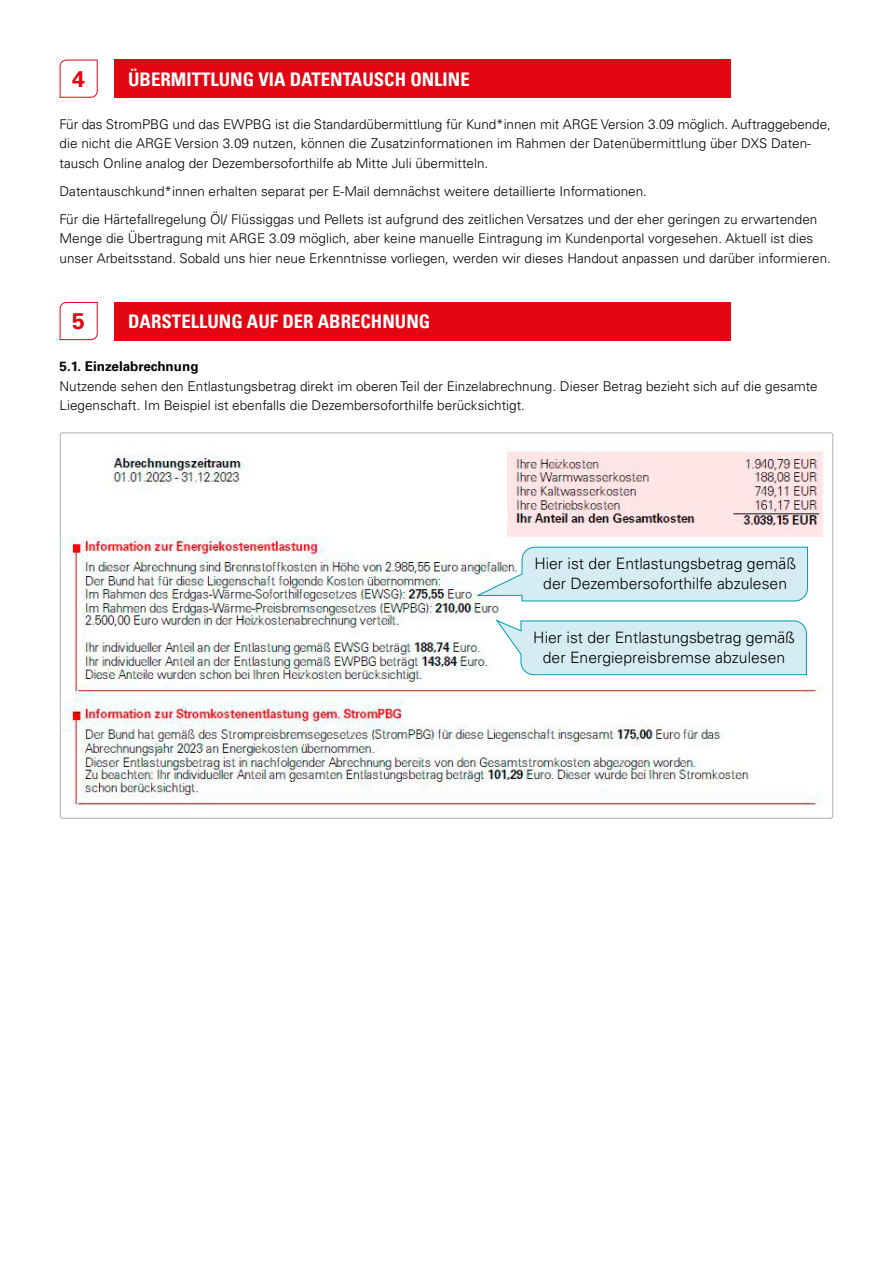
<style>
.page{position:relative;width:893px;height:1263px;background:#fff}
.page>*{position:absolute;margin:0;border:0;box-sizing:border-box;transform-origin:0 0}
.t1{font:700 22.95px "Univers LT Pro 65";color:#e30613}
.t2{font:700 condensed 18.75px "Univers LT Pro";color:#fff}
.t3{font:300 15.75px/19.5px "Univers LT Pro 45";color:#000;text-align:center}
.t4{font:300 13.5px/19.5px "Univers LT Pro 45";color:#000}
.t5{font:700 13.5px "Univers LT Pro 65";color:#000}
</style>
<div class="page">
<div style="left:114px;top:60px;width:616px;height:38px;background:#e30613"></div>
<svg style="left:59px;top:59px;width:39px;height:39px"></svg>
<img style="left:62px;top:447px;width:761px;height:359px">
<div style="left:114px;top:302px;width:616px;height:38px;background:#e30613"></div>
<svg style="left:59px;top:302px;width:39px;height:38px"></svg>
<svg style="left:474px;top:546px;width:334px;height:56px;background:#d1eaf0"></svg>
<svg style="left:495px;top:619px;width:312px;height:56px;background:#d1ebf1"></svg>
<h1 class="t1" style="left:72px;top:63px;width:14px">4</h1>
<h2 class="t2" style="left:128px;top:67px;width:343px">ÜBERMITTLUNG VIA DATENTAUSCH ONLINE</h2>
<p class="t4" style="left:60px;top:114px;width:773px">Für das StromPBG und das EWPBG ist die Standardübermittlung für Kund*innen mit ARGE Version 3.09 möglich. Auftraggebende, die nicht die ARGE Version 3.09 nutzen, können die Zusatzinformationen im Rahmen der Datenübermittlung über DXS Daten&shy;tausch Online analog der Dezembersoforthilfe ab Mitte Juli übermitteln.</p>
<p class="t4" style="left:60px;top:177px;width:759px;line-height:28px">Datentauschkund*innen erhalten separat per E-Mail demnächst weitere detaillierte Informationen.<br>Für die Härtefallregelung Öl/ Flüssiggas und Pellets ist aufgrund des zeitlichen Versatzes und der eher geringen zu erwartenden</p>
<p class="t4" style="left:60px;top:228px;width:773px">Menge die Übertragung mit ARGE 3.09 möglich, aber keine manuelle Eintragung im Kundenportal vorgesehen. Aktuell ist dies unser Arbeitsstand. Sobald uns hier neue Erkenntnisse vorliegen, werden wir dieses Handout anpassen und darüber informieren.</p>
<h1 class="t1" style="left:72px;top:305px;width:14px">5</h1>
<h2 class="t2" style="left:128px;top:310px;width:304px">DARSTELLUNG AUF DER ABRECHNUNG</h2>
<p class="t5" style="left:60px;top:357px;width:141px">5.1. Einzelabrechnung</p>
<p class="t4" style="left:60px;top:376px;width:760px">Nutzende sehen den Entlastungsbetrag direkt im oberen Teil der Einzelabrechnung. Dieser Betrag bezieht sich auf die gesamte<br>Liegenschaft. Im Beispiel ist ebenfalls die Dezembersoforthilfe berücksichtigt.</p>
<p class="t3" style="left:534px;top:554px;width:263px">Hier ist der Entlastungsbetrag gemäß der Dezembersoforthilfe abzulesen</p>
<p class="t3" style="left:533px;top:627px;width:263px">Hier ist der Entlastungsbetrag gemäß der Energiepreisbremse abzulesen</p>
</div>
